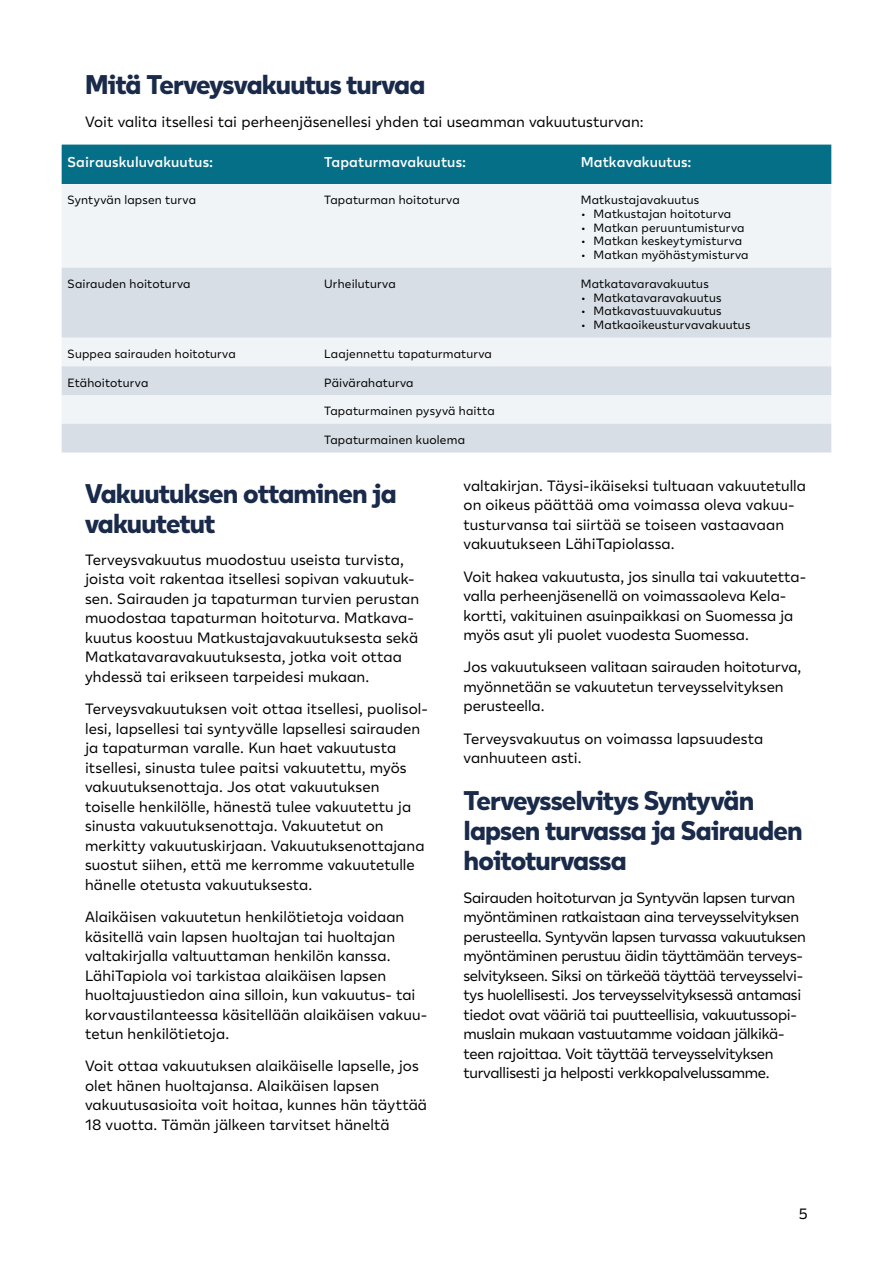
<style>
.page{position:relative;width:893px;height:1263px;background:#fff}
.page>*{position:absolute;margin:0;border:0;box-sizing:border-box;transform-origin:0 0}
.H2_Otsikot{font:800 27px/30px "Lahi Tapiola Sans";letter-spacing:-.03em;color:#1a2a4a}
.Leipis{font:15px/19.5px "Lahi Tapiola Sans";color:#000}
.Leipis-2{font:15px/19.5px "Lahi Tapiola Sans";letter-spacing:-.02em;color:#000}
.LAATIKKO_Otsikko{font:600 14.25px "Lahi Tapiola Sans";letter-spacing:.01em;color:#fff}
.LAATIKKO_Leipis{font:12px "Lahi Tapiola Sans";letter-spacing:.015em;color:#000}
</style>
<div class="page">
<div style="left:62px;top:145px;width:769px;height:39px;background:#056f88"></div>
<div style="left:62px;top:184px;width:769px;height:84px;background:#f1f4f7"></div>
<svg style="left:62px;top:268px;width:769px;height:184px;fill:#d7dee6"></svg>
<h2 class="H2_Otsikot" style="left:85px;top:67px;width:342px">Mitä Terveysvakuutus turvaa</h2>
<p class="Leipis" style="left:85px;top:111px;width:560px">Voit valita itsellesi tai perheenjäsenellesi yhden tai useamman vakuutusturvan:</p>
<p class="LAATIKKO_Otsikko" style="left:68px;top:151px;width:147px">Sairauskuluvakuutus:</p>
<p class="LAATIKKO_Otsikko" style="left:324px;top:151px;width:143px">Tapaturmavakuutus:</p>
<p class="LAATIKKO_Otsikko" style="left:581px;top:151px;width:112px">Matkavakuutus:</p>
<p class="LAATIKKO_Leipis" style="left:68px;top:191px;width:130px">Syntyvän lapsen turva</p>
<p class="LAATIKKO_Leipis" style="left:324px;top:191px;width:137px">Tapaturman hoitoturva</p>
<p class="LAATIKKO_Leipis" style="left:581px;top:191px;width:120px">Matkustajavakuutus</p>
<p class="LAATIKKO_Leipis" style="left:581px;top:205px;width:152px">• Matkustajan hoitoturva</p>
<p class="LAATIKKO_Leipis" style="left:581px;top:219px;width:165px">• Matkan peruuntumisturva</p>
<p class="LAATIKKO_Leipis" style="left:581px;top:232px;width:163px">• Matkan keskeytymisturva</p>
<p class="LAATIKKO_Leipis" style="left:581px;top:246px;width:169px">• Matkan myöhästymisturva</p>
<p class="LAATIKKO_Leipis" style="left:68px;top:275px;width:124px">Sairauden hoitoturva</p>
<p class="LAATIKKO_Leipis" style="left:324px;top:275px;width:73px">Urheiluturva</p>
<p class="LAATIKKO_Leipis" style="left:581px;top:275px;width:129px">Matkatavaravakuutus</p>
<p class="LAATIKKO_Leipis" style="left:581px;top:288px;width:142px">• Matkatavaravakuutus</p>
<p class="LAATIKKO_Leipis" style="left:581px;top:302px;width:142px">• Matkavastuuvakuutus</p>
<p class="LAATIKKO_Leipis" style="left:581px;top:316px;width:171px">• Matkaoikeusturvavakuutus</p>
<p class="LAATIKKO_Leipis" style="left:68px;top:345px;width:170px">Suppea sairauden hoitoturva</p>
<p class="LAATIKKO_Leipis" style="left:324px;top:345px;width:169px">Laajennettu tapaturmaturva</p>
<p class="LAATIKKO_Leipis" style="left:68px;top:373px;width:82px">Etähoitoturva</p>
<p class="LAATIKKO_Leipis" style="left:324px;top:373px;width:91px">Päivärahaturva</p>
<p class="LAATIKKO_Leipis" style="left:324px;top:402px;width:172px">Tapaturmainen pysyvä haitta</p>
<p class="LAATIKKO_Leipis" style="left:324px;top:431px;width:142px">Tapaturmainen kuolema</p>
<h2 class="H2_Otsikot" style="left:85px;top:475px;width:313px">Vakuutuksen ottaminen ja vakuutetut</h2>
<p class="Leipis" style="left:85px;top:549px;width:336px">Terveysvakuutus muodostuu useista turvista, joista voit rakentaa itsellesi sopivan vakuutuk&shy;sen. Sairauden ja tapaturman turvien perustan muodostaa tapaturman hoitoturva. Matkava&shy;kuutus koostuu Matkustajavakuutuksesta sekä Matkatavaravakuutuksesta, jotka voit ottaa yhdessä tai erikseen tarpeidesi mukaan.</p>
<p class="Leipis" style="left:85px;top:698px;width:344px">Terveysvakuutuksen voit ottaa itsellesi, puolisol&shy;lesi, lapsellesi tai syntyvälle lapsellesi sairauden ja tapaturman varalle. Kun haet vakuutusta itsellesi, sinusta tulee paitsi vakuutettu, myös vakuutuksenottaja. Jos otat vakuutuksen toiselle henkilölle, hänestä tulee vakuutettu ja sinusta vakuutuksenottaja. Vakuutetut on merkitty vakuutuskirjaan. Vakuutuksenottajana suostut siihen, että me kerromme vakuutetulle hänelle otetusta vakuutuksesta.</p>
<p class="Leipis" style="left:85px;top:906px;width:344px">Alaikäisen vakuutetun henkilötietoja voidaan käsitellä vain lapsen huoltajan tai huoltajan valtakirjalla valtuuttaman henkilön kanssa.<br>LähiTapiola voi tarkistaa alaikäisen lapsen huoltajuustiedon aina silloin, kun vakuutus- tai korvaustilanteessa käsitellään alaikäisen vakuu&shy;tetun henkilötietoja.</p>
<p class="Leipis" style="left:85px;top:1055px;width:344px">Voit ottaa vakuutuksen alaikäiselle lapselle, jos olet hänen huoltajansa. Alaikäisen lapsen vakuutusasioita voit hoitaa, kunnes hän täyttää 18 vuotta. Tämän jälkeen tarvitset häneltä</p>
<p class="Leipis" style="left:463px;top:475px;width:344px">valtakirjan. Täysi-ikäiseksi tultuaan vakuutetulla on oikeus päättää oma voimassa oleva vakuu&shy;tusturvansa tai siirtää se toiseen vastaavaan vakuutukseen LähiTapiolassa.</p>
<p class="Leipis" style="left:463px;top:566px;width:344px">Voit hakea vakuutusta, jos sinulla tai vakuutetta&shy;valla perheenjäsenellä on voimassaoleva Kela&shy;kortti, vakituinen asuinpaikkasi on Suomessa ja myös asut yli puolet vuodesta Suomessa.</p>
<p class="Leipis" style="left:463px;top:656px;width:339px">Jos vakuutukseen valitaan sairauden hoitoturva, myönnetään se vakuutetun terveysselvityksen perusteella.</p>
<p class="Leipis" style="left:463px;top:728px;width:301px">Terveysvakuutus on voimassa lapsuudesta vanhuuteen asti.</p>
<h2 class="H2_Otsikot" style="left:463px;top:783px;width:341px">Terveysselvitys Syntyvän lapsen turvassa ja Sairauden hoitoturvassa</h2>
<p class="Leipis-2" style="left:463px;top:887px;width:344px">Sairauden hoitoturvan ja Syntyvän lapsen turvan myöntäminen ratkaistaan aina terveysselvityksen perusteella. Syntyvän lapsen turvassa vakuutuksen myöntäminen perustuu äidin täyttämään terveys&shy;selvitykseen. Siksi on tärkeää täyttää terveysselvi&shy;tys huolellisesti. Jos terveysselvityksessä antamasi tiedot ovat vääriä tai puutteellisia, vakuutussopi&shy;muslain mukaan vastuutamme voidaan jälkikä&shy;teen rajoittaa. Voit täyttää terveysselvityksen turvallisesti ja helposti verkkopalvelussamme.</p>
<p class="Leipis" style="left:799px;top:1203px;width:10px">5</p>
</div>
